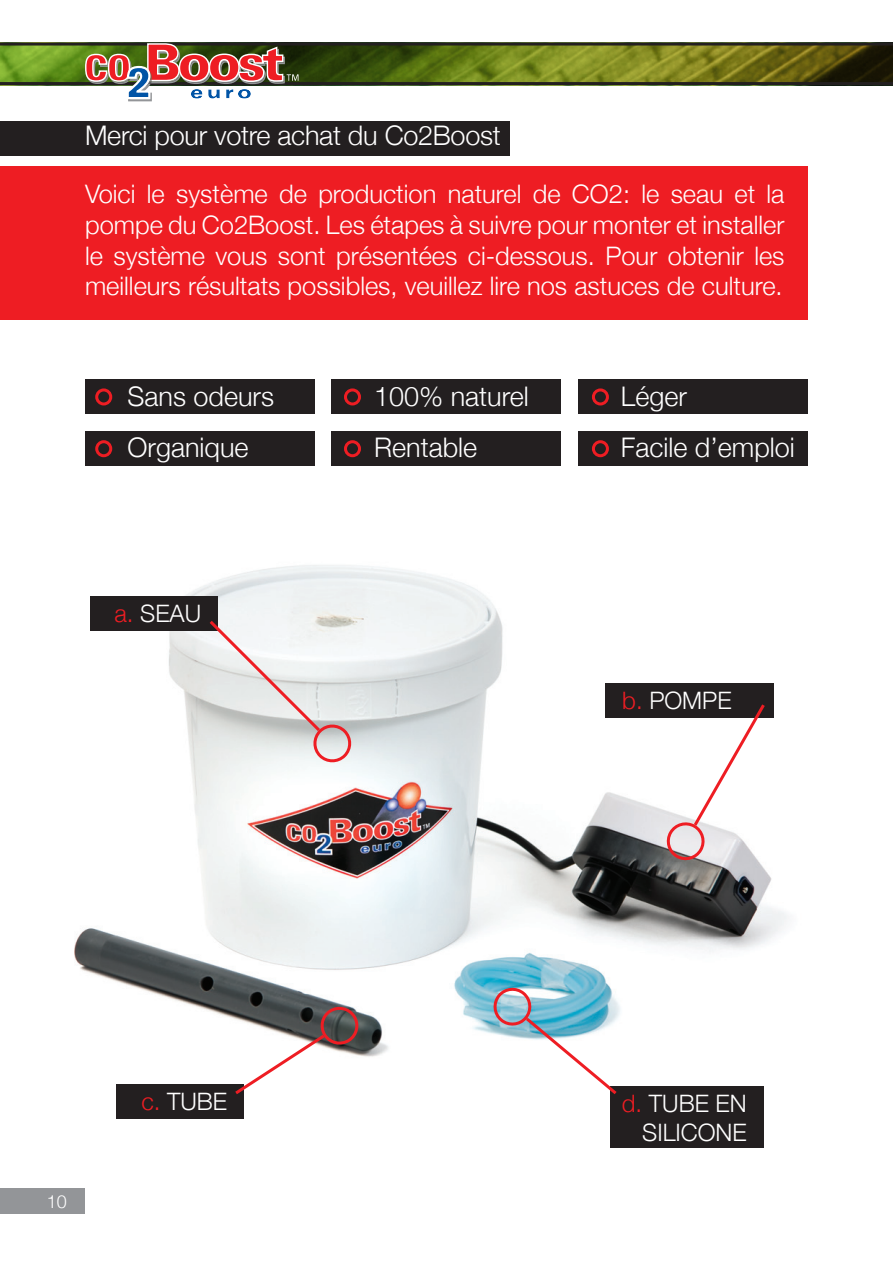
<style>
.page{position:relative;width:893px;height:1276px;background:#fff}
.page>*{position:absolute;margin:0;border:0;box-sizing:border-box;transform-origin:0 0}
.t1{font:300 27px "Helvetica Neue";color:#fff}
.t2{font:300 25.5px/30.6px "Helvetica Neue";color:#fff;text-align:justify}
.t3{font:300 24px "Helvetica Neue";color:#fff}
.t4{font:300 18px "Helvetica Neue";color:#fff}
.s1{color:#ee1d23}
</style>
<div class="page">
<div style="left:0;top:1188px;width:85px;height:26px;background:#939598"></div>
<div style="left:0;top:166px;width:808px;height:153px;background:#ee1d23"></div>
<div style="left:0;top:121px;width:509px;height:34px;background:#231f20"></div>
<div style="left:85px;top:379px;width:230px;height:35px;background:#231f20"></div>
<div style="left:332px;top:379px;width:229px;height:35px;background:#231f20"></div>
<div style="left:85px;top:431px;width:230px;height:35px;background:#231f20"></div>
<div style="left:578px;top:379px;width:230px;height:35px;background:#231f20"></div>
<div style="left:578px;top:431px;width:230px;height:35px;background:#231f20"></div>
<div style="left:332px;top:431px;width:229px;height:35px;background:#231f20"></div>
<img style="left:74px;top:565px;width:713px;height:492px">
<svg style="left:0;top:43px;width:893px;height:58px"></svg>
<div style="left:95px;top:388px;width:17px;height:17px;border:3px solid #ee1d23;border-radius:50%"></div>
<div style="left:344px;top:388px;width:17px;height:17px;border:3px solid #ee1d23;border-radius:50%"></div>
<div style="left:592px;top:388px;width:17px;height:17px;border:3px solid #ee1d23;border-radius:50%"></div>
<div style="left:95px;top:440px;width:17px;height:17px;border:3px solid #ee1d23;border-radius:50%"></div>
<div style="left:344px;top:440px;width:17px;height:17px;border:3px solid #ee1d23;border-radius:50%"></div>
<div style="left:592px;top:440px;width:17px;height:17px;border:3px solid #ee1d23;border-radius:50%"></div>
<div style="left:90px;top:596px;width:128px;height:34px;background:#231f20"></div>
<div style="left:116px;top:1084px;width:128px;height:34px;background:#231f20"></div>
<div style="left:610px;top:1086px;width:154px;height:62px;background:#231f20"></div>
<div style="left:605px;top:683px;width:169px;height:34px;background:#231f20"></div>
<svg style="left:206px;top:617px;width:145px;height:150px"></svg>
<svg style="left:232px;top:1006px;width:129px;height:88px"></svg>
<svg style="left:662px;top:704px;width:106px;height:157px"></svg>
<svg style="left:493px;top:983px;width:127px;height:112px"></svg>
<p class="t1" style="left:85px;top:119px;width:417px">Merci pour votre achat du Co2Boost</p>
<p class="t2" style="left:85px;top:178px;width:701px">Voici le système de production naturel de CO2: le seau et la pompe du Co2Boost. Les étapes à suivre pour monter et installer le système vous sont présentées ci-dessous. Pour obtenir les meilleurs résultats possibles, veuillez lire nos astuces de culture.</p>
<p class="t1" style="left:128px;top:379px;width:148px">Sans odeurs</p>
<p class="t1" style="left:374px;top:379px;width:156px">100% naturel</p>
<p class="t1" style="left:128px;top:431px;width:123px">Organique</p>
<p class="t1" style="left:621px;top:379px;width:68px">Léger</p>
<p class="t1" style="left:374px;top:431px;width:105px">Rentable</p>
<p class="t1" style="left:621px;top:431px;width:176px">Facile d’emploi</p>
<p class="t3" style="left:114px;top:598px;width:57px"><span class="s1">a.</span> Seau</p>
<p class="t3" style="left:622px;top:686px;width:60px"><span class="s1">b.</span> Pompe</p>
<p class="t4" style="left:47px;top:1191px;width:22px">10</p>
<p class="t3" style="left:141px;top:1087px;width:56px"><span class="s1">c.</span> Tube</p>
<p class="t3" style="left:622px;top:1089px;width:57px"><span class="s1">d.</span> Tube</p>
<p class="t3" style="left:716px;top:1089px;width:15px">en</p>
<p class="t3" style="left:642px;top:1118px;width:14px">silicone</p>
</div>
